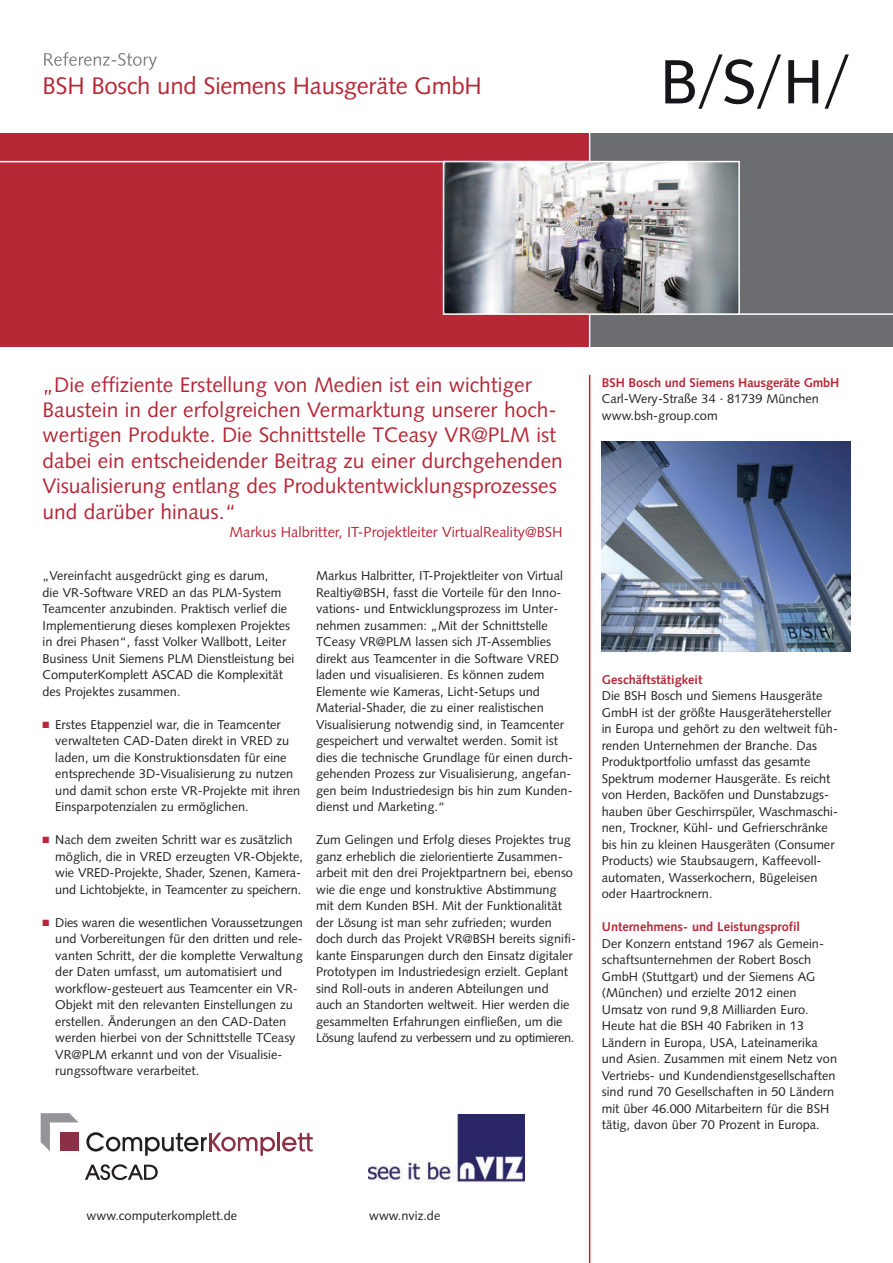
<style>
.page{position:relative;width:893px;height:1263px;background:#fff}
.page>*{position:absolute;margin:0;border:0;box-sizing:border-box;transform-origin:0 0}
.t1{font:24px "Syntax LT";letter-spacing:-.01em;color:#b72837}
.t2{font:21px/25.5px "Syntax LT";color:#b72837}
.t3{font:14.55px "Syntax LT";color:#b72837}
.t4{font:12.75px/16.5px "Syntax LT";color:#231f20}
.t5{font:700 12.75px "Syntax LT";color:#b72837}
.s1{color:#b72837}
</style>
<div class="page">
<svg style="left:44px;top:52px;width:113px;height:18px"></svg>
<div style="left:577px;top:133px;width:316px;height:213px;background:#6c6d70"></div>
<div style="left:0;top:133px;width:590px;height:213px;background:#b72837"></div>
<hr style="left:590px;top:313px;width:303px;height:2px;background:#fff">
<hr style="left:0;top:161px;width:590px;height:1px;background:#fff">
<img style="left:602px;top:441px;width:248px;height:211px">
<hr style="left:589px;top:0;width:1px;height:1263px;background:#fff">
<hr style="left:589px;top:375px;width:1px;height:888px;background:#b72837">
<img style="left:446px;top:164px;width:291px;height:148px">
<div style="left:443px;top:161px;width:297px;height:154px;border:2px solid #fff"></div>
<svg style="left:665px;top:54px;width:116px;height:55px"></svg>
<svg style="left:788px;top:60px;width:30px;height:43px"></svg>
<svg style="left:825px;top:54px;width:24px;height:55px"></svg>
<svg style="left:85px;top:1164px;width:73px;height:16px"></svg>
<svg style="left:41px;top:1113px;width:38px;height:38px"></svg>
<hr style="left:277px;top:1132px;width:3px;height:19px;background:#8d2f45">
<svg style="left:282px;top:1132px;width:31px;height:19px"></svg>
<svg style="left:86px;top:1132px;width:189px;height:24px"></svg>
<img style="left:369px;top:1114px;width:156px;height:68px">
<h1 class="t1" style="left:43px;top:76px;width:441px">BSH Bosch und Siemens Hausgeräte GmbH</h1>
<p class="t2" style="left:43px;top:374px;width:522px">„Die effiziente Erstellung von Medien ist ein wichtiger Baustein in der erfolg reichen Vermarktung unserer hoch&shy;wertigen Produkte. Die Schnittstelle TCeasy VR@PLM ist dabei ein entscheidender Beitrag zu einer durchgehenden Visualisierung entlang des Produktentwicklungsprozesses und darüber hinaus.“</p>
<p class="t3" style="left:229px;top:526px;width:335px">Markus Halbritter, IT-Projektleiter VirtualReality@BSH</p>
<p class="t4" style="left:43px;top:569px;width:253px">„Vereinfacht ausgedrückt ging es darum,<br>die VR-Software VRED an das PLM-System Teamcenter anzubinden. Praktisch verlief die Implementierung dieses komplexen Projektes in drei Phasen“, fasst Volker Wallbott, Leiter Business Unit Siemens PLM Dienstleistung bei ComputerKomplett ASCAD die Komplexität des Projektes zusammen.</p>
<p class="t4" style="left:55px;top:717px;width:246px;text-indent:-13px"><span class="s1">■</span> Erstes Etappenziel war, die in Teamcenter verwalteten CAD-Daten direkt in VRED zu laden, um die Konstruktionsdaten für eine entsprechende 3D-Visualisierung zu nutzen und damit schon erste VR-Projekte mit ihren Einsparpotenzialen zu ermöglichen.</p>
<p class="t4" style="left:55px;top:833px;width:249px;text-indent:-13px"><span class="s1">■</span> Nach dem zweiten Schritt war es zusätzlich möglich, die in VRED erzeugten VR-Objekte, wie VRED-Projekte, Shader, Szenen, Kamera&shy;und Lichtobjekte, in Teamcenter zu speichern.</p>
<p class="t4" style="left:55px;top:915px;width:249px;text-indent:-13px"><span class="s1">■</span> Dies waren die wesentlichen Voraussetzungen und Vorbereitungen für den dritten und rele&shy;vanten Schritt, der die komplette Verwaltung der Daten umfasst, um automatisiert und workflow-gesteuert aus Teamcenter ein VR-Objekt mit den relevanten Einstellungen zu erstellen. Änderungen an den CAD-Daten werden hierbei von der Schnittstelle TCeasy VR@PLM erkannt und von der Visualisie - rungssoftware verarbeitet.</p>
<p class="t4" style="left:316px;top:569px;width:259px">Markus Halbritter, IT-Projektleiter von Virtual Realtiy@BSH, fasst die Vorteile für den Inno - vations- und Entwicklungsprozess im Unter - nehmen zusammen: „Mit der Schnittstelle TCeasy VR@PLM lassen sich JT-Assemblies direkt aus Teamcenter in die Software VRED laden und visualisieren. Es können zudem Elemente wie Kameras, Licht-Setups und Material-Shader, die zu einer realistischen Visualisierung notwendig sind, in Teamcenter gespeichert und verwaltet werden. Somit ist dies die technische Grundlage für einen durch&shy;gehenden Prozess zur Visualisierung, angefan&shy;gen beim Industriedesign bis hin zum Kunden - dienst und Marketing.“</p>
<p class="t4" style="left:316px;top:833px;width:261px">Zum Gelingen und Erfolg dieses Projektes trug ganz erheblich die zielorientierte Zusammen - arbeit mit den drei Projektpartnern bei, ebenso wie die enge und konstruktive Abstimmung mit dem Kunden BSH. Mit der Funktionalität der Lösung ist man sehr zufrieden; wurden doch durch das Projekt VR@BSH bereits signifi&shy;kante Einsparungen durch den Einsatz digitaler Prototypen im Industriedesign erzielt. Geplant sind Roll-outs in anderen Abteilungen und auch an Standorten weltweit. Hier werden die gesammelten Erfahrungen einfließen, um die Lösung laufend zu verbessern und zu optimieren.</p>
<p class="t5" style="left:602px;top:377px;width:239px">BSH Bosch und Siemens Hausgeräte GmbH</p>
<p class="t4" style="left:602px;top:392px;width:219px">Carl-Wery-Straße 34 · 81739 München www.bsh-group.com</p>
<p class="t5" style="left:602px;top:674px;width:102px">Geschäftstätigkeit</p>
<p class="t4" style="left:602px;top:689px;width:238px">Die BSH Bosch und Siemens Hausgeräte GmbH ist der größte Hausgerätehersteller in Europa und gehört zu den weltweit füh&shy;renden Unternehmen der Branche. Das Produktportfolio umfasst das gesamte Spektrum moderner Hausgeräte. Es reicht von Herden, Backöfen und Dunstabzugs - hauben über Geschirrspüler, Waschmaschi - nen, Trockner, Kühl- und Gefrierschränke bis hin zu kleinen Hausgeräten (Consumer Products) wie Staubsaugern, Kaffeevoll - automaten, Wasserkochern, Bügeleisen oder Haartrocknern.</p>
<p class="t5" style="left:602px;top:921px;width:200px">Unternehmens- und Leistungsprofil</p>
<p class="t4" style="left:602px;top:936px;width:237px">Der Konzern entstand 1967 als Gemein - schaftsunternehmen der Robert Bosch GmbH (Stuttgart) und der Siemens AG (München) und erzielte 2012 einen Umsatz von rund 9,8 Milliarden Euro.<br>Heute hat die BSH 40 Fabriken in 13<br>Ländern in Europa, USA, Lateinamerika und Asien. Zusammen mit einem Netz von Vertriebs- und Kundendienstgesellschaften sind rund 70 Gesellschaften in 50 Ländern mit über 46.000 Mitarbeitern für die BSH tätig, davon über 70 Prozent in Europa.</p>
<p class="t4" style="left:87px;top:1209px;width:152px">www.computerkomplett.de</p>
<p class="t4" style="left:369px;top:1209px;width:73px">www.nviz.de</p>
</div>
